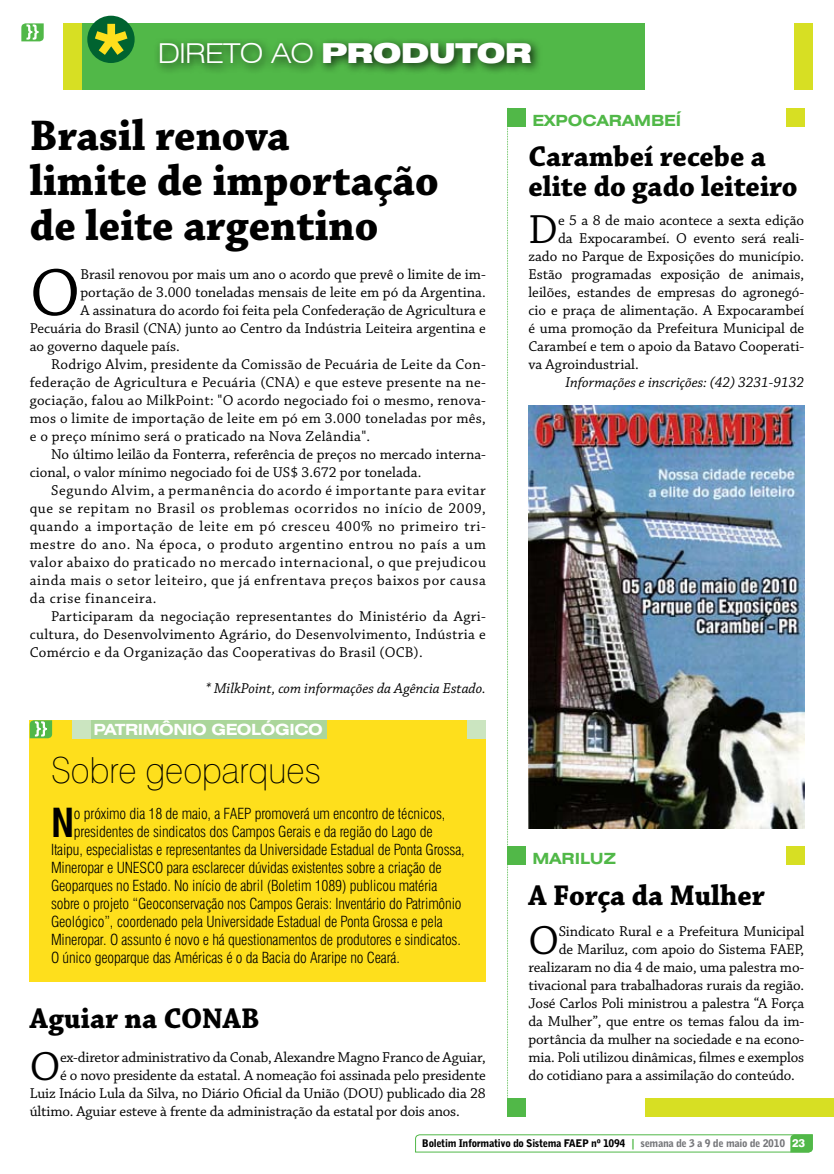
<style>
.page{position:relative;width:834px;height:1174px;background:#fff}
.page>*{position:absolute;margin:0;border:0;box-sizing:border-box;transform-origin:0 0}
.t1{font:70.35px "Chaparral Pro";color:#000}
.t2{font:700 45px/45px "Chaparral Pro";color:#000;scale:.96 1}
.t3{font:42.75px "Chaparral Pro";color:#000}
.t4{font:700 condensed 39px "Swiss 721 BT";color:#000}
.t5{font:100 36px "Swiss 721 BT";color:#000;scale:.96 1}
.t6{font:700 30px/30px "Chaparral Pro";color:#000;scale:.96 1}
.t7{font:300 expanded 27.45px "Swiss 721 BT";letter-spacing:-.03em;color:#fff}
.t8{font:700 expanded 15.45px "Swiss 721 BT";color:#51b848}
.t9{font:700 expanded 15.45px "Swiss 721 BT";letter-spacing:-.03em;color:#fff}
.t10{font:15px "Chaparral Pro";color:#000}
.t11{font:300 condensed 15px "Swiss 721 BT";letter-spacing:-.01em;color:#000}
.t12{font:15px "Chaparral Pro";letter-spacing:.02em;color:#000}
.t13{font:15px "Chaparral Pro";letter-spacing:.04em;color:#000}
.t14{font:italic 15px "Chaparral Pro";color:#000}
.t15{font:900 10.5px "Bell Gothic BT";letter-spacing:-.03em;color:#000}
.s1{font-weight:900}
.s2{font-family:"Bell Centennial BT Bold Listing";font-weight:400;color:#51b848}
.s3{color:#77787b}
.s4{font-family:"Swiss 721 BT";font-weight:800;font-size:11.25px;color:#fff}
</style>
<div class="page">
<svg style="left:415px;top:1134px;width:398px;height:18px"></svg>
<div style="left:645px;top:1098px;width:188px;height:18px;background:#d7df23"></div>
<div style="left:507px;top:1098px;width:18px;height:18px;background:#51b848"></div>
<svg style="left:507px;top:126px;width:1px;height:972px"></svg>
<div style="left:64px;top:23px;width:581px;height:67px;background:#51b848"></div>
<div style="left:794px;top:23px;width:18px;height:67px;background:#d7df23"></div>
<svg style="left:21px;top:23px;width:23px;height:18px"></svg>
<div style="left:64px;top:23px;width:18px;height:67px;background:#d7df23"></div>
<div style="left:154px;top:36px;width:563px;height:75px;background:#000;opacity:.75"></div>
<div style="left:87px;top:16px;width:48px;height:47px;background:#006330;border-radius:50%"></div>
<svg style="left:95px;top:24px;width:32px;height:31px"></svg>
<div style="left:786px;top:846px;width:18px;height:18px;background:#d7df23"></div>
<div style="left:507px;top:846px;width:18px;height:18px;background:#51b848"></div>
<div style="left:786px;top:108px;width:18px;height:18px;background:#d7df23"></div>
<div style="left:507px;top:108px;width:18px;height:18px;background:#51b848"></div>
<img style="left:528px;top:405px;width:276px;height:423px">
<div style="left:30px;top:720px;width:456px;height:261px;background:#fedf1c"></div>
<div style="left:72px;top:720px;width:255px;height:18px;background:#abd69b"></div>
<div style="left:72px;top:720px;width:18px;height:18px;background:#cbe5c0"></div>
<svg style="left:30px;top:720px;width:22px;height:18px"></svg>
<div style="left:468px;top:720px;width:18px;height:18px;background:#cbe5c0"></div>
<h3 class="t7" style="left:158px;top:37px;width:375px">DIRETO AO <span class="s1">PRODUTOR</span></h3>
<h2 class="t2" style="left:30px;top:115px;width:427px">Brasil renova<br>limite de importação de leite argentino</h2>
<h1 class="t1" style="left:30px;top:254px;width:52px">O</h1>
<p class="t10" style="left:80px;top:266px;width:407px">Brasil renovou por mais um ano o acordo que prevê o limite de im-</p>
<p class="t10" style="left:80px;top:284px;width:407px">portação de 3.000 toneladas mensais de leite em pó da Argentina.</p>
<p class="t10" style="left:80px;top:302px;width:407px">A assinatura do acordo foi feita pela Confederação de Agricultura e</p>
<p class="t10" style="left:30px;top:320px;width:457px">Pecuária do Brasil (CNA) junto ao Centro da Indústria Leiteira argentina e</p>
<p class="t10" style="left:30px;top:338px;width:151px">ao governo daquele país.</p>
<p class="t12" style="left:51px;top:356px;width:436px">Rodrigo Alvim, presidente da Comissão de Pecuária de Leite da Con-</p>
<p class="t12" style="left:30px;top:374px;width:457px">federação de Agricultura e Pecuária (CNA) e que esteve presente na ne-</p>
<p class="t12" style="left:30px;top:392px;width:457px">gociação, falou ao MilkPoint: "O acordo negociado foi o mesmo, renova-</p>
<p class="t12" style="left:30px;top:410px;width:457px">mos o limite de importação de leite em pó em 3.000 toneladas por mês,</p>
<p class="t12" style="left:30px;top:428px;width:342px">e o preço mínimo será o praticado na Nova Zelândia".</p>
<p class="t10" style="left:51px;top:446px;width:436px">No último leilão da Fonterra, referência de preços no mercado interna-</p>
<p class="t10" style="left:30px;top:464px;width:393px">cional, o valor mínimo negociado foi de US$ 3.672 por tonelada.</p>
<p class="t13" style="left:51px;top:482px;width:436px">Segundo Alvim, a permanência do acordo é importante para evitar</p>
<p class="t13" style="left:30px;top:500px;width:457px">que se repitam no Brasil os problemas ocorridos no início de 2009,</p>
<p class="t13" style="left:30px;top:518px;width:457px">quando a importação de leite em pó cresceu 400% no primeiro tri-</p>
<p class="t13" style="left:30px;top:536px;width:457px">mestre do ano. Na época, o produto argentino entrou no país a um</p>
<p class="t13" style="left:30px;top:554px;width:457px">valor abaixo do praticado no mercado internacional, o que prejudicou</p>
<p class="t13" style="left:30px;top:572px;width:457px">ainda mais o setor leiteiro, que já enfrentava preços baixos por causa</p>
<p class="t13" style="left:30px;top:590px;width:128px">da crise financeira.</p>
<p class="t12" style="left:51px;top:608px;width:436px">Participaram da negociação representantes do Ministério da Agri-</p>
<p class="t12" style="left:30px;top:626px;width:457px">cultura, do Desenvolvimento Agrário, do Desenvolvimento, Indústria e</p>
<p class="t12" style="left:30px;top:644px;width:394px">Comércio e da Organização das Cooperativas do Brasil (OCB).</p>
<p class="t14" style="left:206px;top:680px;width:282px">* MilkPoint, com informações da Agência Estado.</p>
<p class="t9" style="left:93px;top:720px;width:231px">PATRIMÔNIO GEOLÓGICO</p>
<h3 class="t5" style="left:51px;top:748px;width:282px">Sobre geoparques</h3>
<h3 class="t4" style="left:51px;top:799px;width:20px">N</h3>
<p class="t11" style="left:74px;top:805px;width:373px">o próximo dia 18 de maio, a FAEP promoverá um encontro de técnicos,</p>
<p class="t11" style="left:74px;top:823px;width:360px">presidentes de sindicatos dos Campos Gerais e da região do Lago de</p>
<p class="t11" style="left:51px;top:841px;width:415px">Itaipu, especialistas e representantes da Universidade Estadual de Ponta Grossa,</p>
<p class="t11" style="left:51px;top:859px;width:392px">Mineropar e UNESCO para esclarecer dúvidas existentes sobre a criação de</p>
<p class="t11" style="left:51px;top:877px;width:388px">Geoparques no Estado. No início de abril (Boletim 1089) publicou matéria</p>
<p class="t11" style="left:51px;top:895px;width:412px">sobre o projeto “Geoconservação nos Campos Gerais: Inventário do Patrimônio</p>
<p class="t11" style="left:51px;top:913px;width:393px">Geológico”, coordenado pela Universidade Estadual de Ponta Grossa e pela</p>
<p class="t11" style="left:51px;top:931px;width:411px">Mineropar. O assunto é novo e há questionamentos de produtores e sindicatos.</p>
<p class="t11" style="left:51px;top:949px;width:350px">O único geoparque das Américas é o da Bacia do Araripe no Ceará.</p>
<h3 class="t6" style="left:30px;top:1004px;width:241px">Aguiar na CONAB</h3>
<h3 class="t3" style="left:30px;top:1043px;width:32px">O</h3>
<p class="t10" style="left:60px;top:1049px;width:427px">ex-diretor administrativo da Conab, Alexandre Magno Franco de Aguiar,</p>
<p class="t10" style="left:60px;top:1067px;width:427px">é o novo presidente da estatal. A nomeação foi assinada pelo presidente</p>
<p class="t10" style="left:30px;top:1085px;width:457px">Luiz Inácio Lula da Silva, no Diário Oficial da União (DOU) publicado dia 28</p>
<p class="t10" style="left:30px;top:1103px;width:431px">último. Aguiar esteve à frente da administração da estatal por dois anos.</p>
<p class="t8" style="left:532px;top:111px;width:150px">EXPOCARAMBEÍ</p>
<h3 class="t6" style="left:528px;top:143px;width:282px">Carambeí recebe a elite do gado leiteiro</h3>
<h3 class="t3" style="left:528px;top:206px;width:31px">D</h3>
<p class="t10" style="left:558px;top:212px;width:248px">e 5 a 8 de maio acontece a sexta edição</p>
<p class="t10" style="left:558px;top:230px;width:248px">da Expocarambeí. O evento será reali-</p>
<p class="t10" style="left:528px;top:248px;width:277px">zado no Parque de Exposições do município.</p>
<p class="t10" style="left:528px;top:266px;width:277px">Estão programadas exposição de animais,</p>
<p class="t10" style="left:528px;top:284px;width:277px">leilões, estandes de empresas do agronegó-</p>
<p class="t10" style="left:528px;top:302px;width:277px">cio e praça de alimentação. A Expocarambeí</p>
<p class="t10" style="left:528px;top:320px;width:277px">é uma promoção da Prefeitura Municipal de</p>
<p class="t10" style="left:528px;top:338px;width:277px">Carambeí e tem o apoio da Batavo Cooperati-</p>
<p class="t10" style="left:528px;top:356px;width:112px">va Agroindustrial.</p>
<p class="t14" style="left:565px;top:374px;width:240px">Informações e inscrições: (42) 3231-9132</p>
<p class="t8" style="left:532px;top:849px;width:85px">MARILUZ</p>
<h3 class="t6" style="left:528px;top:881px;width:248px">A Força da Mulher</h3>
<h3 class="t3" style="left:528px;top:917px;width:32px">O</h3>
<p class="t10" style="left:558px;top:923px;width:247px">Sindicato Rural e a Prefeitura Municipal</p>
<p class="t10" style="left:558px;top:941px;width:247px">de Mariluz, com apoio do Sistema FAEP,</p>
<p class="t10" style="left:528px;top:959px;width:277px">realizaram no dia 4 de maio, uma palestra mo-</p>
<p class="t10" style="left:528px;top:977px;width:277px">tivacional para trabalhadoras rurais da região.</p>
<p class="t10" style="left:528px;top:995px;width:277px">José Carlos Poli ministrou a palestra “A Força</p>
<p class="t10" style="left:528px;top:1013px;width:277px">da Mulher”, que entre os temas falou da im-</p>
<p class="t10" style="left:528px;top:1031px;width:277px">portância da mulher na sociedade e na econo-</p>
<p class="t10" style="left:528px;top:1049px;width:277px">mia. Poli utilizou dinâmicas, filmes e exemplos</p>
<p class="t10" style="left:528px;top:1067px;width:268px">do cotidiano para a assimilação do conteúdo.</p>
<p class="t15" style="left:422px;top:1137px;width:384px">Boletim Informativo do Sistema FAEP nº 1094 <span class="s2">|</span> <span class="s3">semana de 3 a 9 de maio de 2010</span> <span class="s4">23</span></p>
</div>
